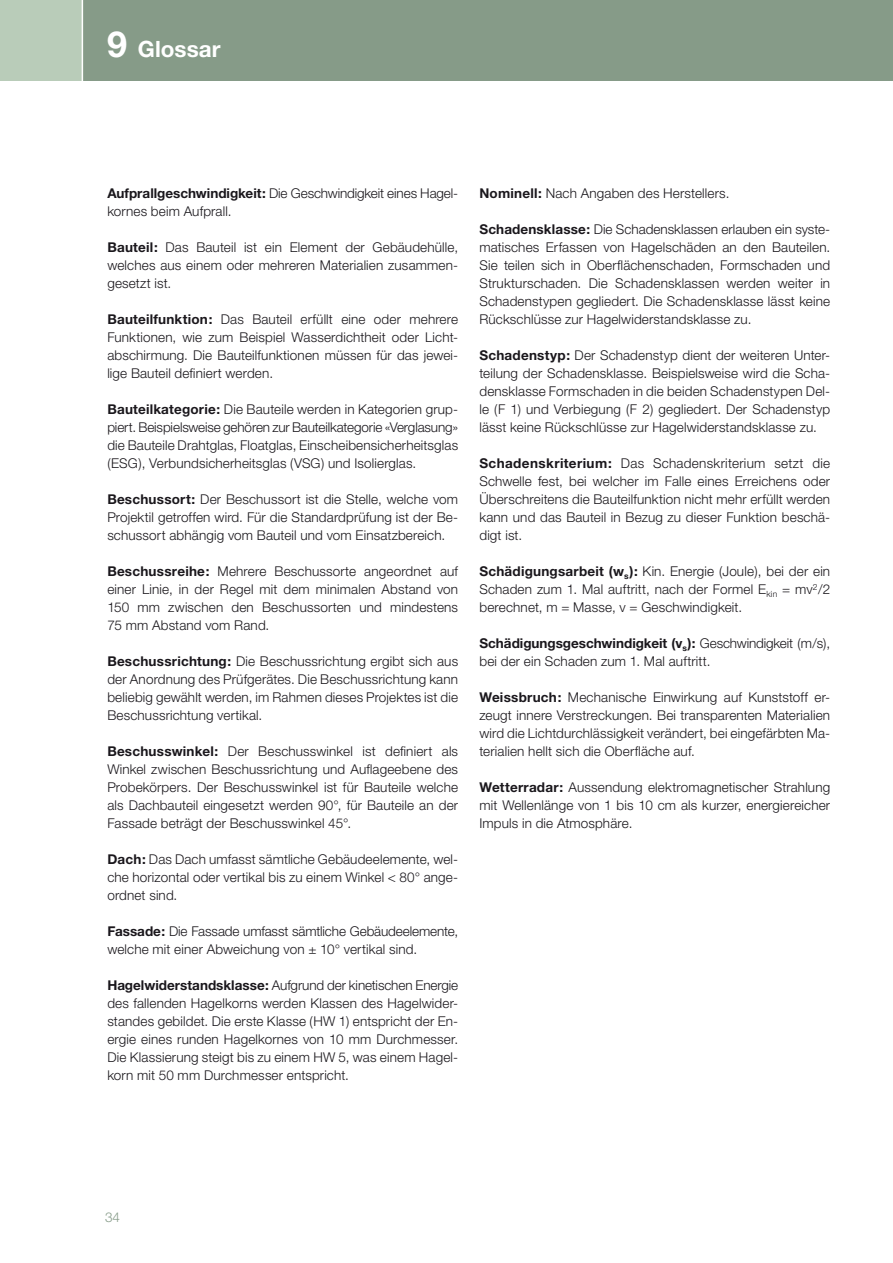
<style>
.page{position:relative;width:893px;height:1263px;background:#fff}
.page>*{position:absolute;margin:0;border:0;box-sizing:border-box;transform-origin:0 0}
.t1{font:700 22.5px "Helvetica Neue";color:#fff}
.t2{font:300 13.5px/18px "Helvetica Neue";letter-spacing:.01em;color:#1a171c;text-align:justify}
.t3{font:300 13.5px "Helvetica Neue";color:#869b88}
.s1{font-size:36px}
.s2{font-weight:700}
</style>
<div class="page">
<div style="left:77px;top:0;width:816px;height:81px;background:#869b88"></div>
<div style="left:0;top:0;width:82px;height:81px;background:#b9ccb9"></div>
<hr style="left:82px;top:0;width:1px;height:82px;background:#fff">
<h1 class="t1" style="left:107px;top:35px;width:115px"><span class="s1">9</span> Glossar</h1>
<p class="t2" style="left:107px;top:184px;width:352px"><span class="s2">Aufprallgeschwindigkeit:</span> Die Geschwindigkeit eines Hagel&shy;kornes beim Aufprall.</p>
<p class="t2" style="left:107px;top:238px;width:352px"><span class="s2">Bauteil:</span> Das Bauteil ist ein Element der Gebäudehülle, welches aus einem oder mehreren Materialien zusammen&shy;gesetzt ist.</p>
<p class="t2" style="left:107px;top:310px;width:352px;text-align:left"><span class="s2">Bauteilfunktion:</span> Das Bauteil erfüllt eine oder mehrere Funktionen, wie zum Beispiel Wasserdichtheit oder Licht&shy;abschirmung. Die Bauteilfunktionen müssen für das jewei&shy;lige Bauteil definiert werden.</p>
<p class="t2" style="left:107px;top:400px;width:352px"><span class="s2">Bauteilkategorie:</span> Die Bauteile werden in Kategorien grup&shy;piert. Beispielsweise gehören zur Bauteilkategorie «Verglasung» die Bauteile Drahtglas, Floatglas, Einscheibensicherheitsglas (ESG), Verbundsicherheitsglas (VSG) und Isolierglas.</p>
<p class="t2" style="left:107px;top:490px;width:352px"><span class="s2">Beschussort:</span> Der Beschussort ist die Stelle, welche vom Projektil getroffen wird. Für die Standardprüfung ist der Be&shy;schussort abhängig vom Bauteil und vom Einsatzbereich.</p>
<p class="t2" style="left:107px;top:562px;width:352px"><span class="s2">Beschussreihe:</span> Mehrere Beschussorte angeordnet auf einer Linie, in der Regel mit dem minimalen Abstand von 150 mm zwischen den Beschussorten und mindestens 75 mm Abstand vom Rand.</p>
<p class="t2" style="left:107px;top:652px;width:352px"><span class="s2">Beschussrichtung:</span> Die Beschussrichtung ergibt sich aus der Anordnung des Prüfgerätes. Die Beschussrichtung kann beliebig gewählt werden, im Rahmen dieses Projektes ist die Beschussrichtung vertikal.</p>
<p class="t2" style="left:107px;top:742px;width:352px"><span class="s2">Beschusswinkel:</span> Der Beschusswinkel ist definiert als Winkel zwischen Beschussrichtung und Auflageebene des Probekörpers. Der Beschusswinkel ist für Bauteile welche als Dachbauteil eingesetzt werden 90°, für Bauteile an der Fassade beträgt der Beschusswinkel 45°.</p>
<p class="t2" style="left:107px;top:850px;width:352px"><span class="s2">Dach:</span> Das Dach umfasst sämtliche Gebäudeelemente, wel&shy;che horizontal oder vertikal bis zu einem Winkel &lt; 80° ange&shy;ordnet sind.</p>
<p class="t2" style="left:107px;top:922px;width:352px"><span class="s2">Fassade:</span> Die Fassade umfasst sämtliche Gebäudeelemente, welche mit einer Abweichung von ± 10° vertikal sind.</p>
<p class="t2" style="left:107px;top:976px;width:352px"><span class="s2">Hagelwiderstandsklasse:</span> Aufgrund der kinetischen Energie des fallenden Hagelkorns werden Klassen des Hagelwider&shy;standes gebildet. Die erste Klasse (HW 1) entspricht der En&shy;ergie eines runden Hagelkornes von 10 mm Durchmesser.<br>Die Klassierung steigt bis zu einem HW 5, was einem Hagel&shy;korn mit 50 mm Durchmesser entspricht.</p>
<p class="t2" style="left:479px;top:184px;width:251px"><span class="s2">Nominell:</span> Nach Angaben des Herstellers.</p>
<p class="t2" style="left:479px;top:220px;width:352px"><span class="s2">Schadensklasse:</span> Die Schadensklassen erlauben ein syste&shy;matisches Erfassen von Hagelschäden an den Bauteilen.<br>Sie teilen sich in Oberflächenschaden, Formschaden und Strukturschaden. Die Schadensklassen werden weiter in Schadenstypen gegliedert. Die Schadensklasse lässt keine Rückschlüsse zur Hagelwiderstandsklasse zu.</p>
<p class="t2" style="left:479px;top:346px;width:352px"><span class="s2">Schadenstyp:</span> Der Schadenstyp dient der weiteren Unter&shy;teilung der Schadensklasse. Beispielsweise wird die Scha&shy;densklasse Formschaden in die beiden Schadenstypen Del&shy;le (F 1) und Verbiegung (F 2) gegliedert. Der Schadenstyp lässt keine Rückschlüsse zur Hagelwiderstandsklasse zu.</p>
<p class="t2" style="left:479px;top:454px;width:352px"><span class="s2">Schadenskriterium:</span> Das Schadenskriterium setzt die Schwelle fest, bei welcher im Falle eines Erreichens oder Überschreitens die Bauteilfunktion nicht mehr erfüllt werden kann und das Bauteil in Bezug zu dieser Funktion beschä&shy;digt ist.</p>
<p class="t2" style="left:479px;top:562px;width:352px"><span class="s2">Schädigungsarbeit (w</span><sub>s</sub><span class="s2">):</span> Kin. Energie (Joule), bei der ein Schaden zum 1. Mal auftritt, nach der Formel E<sub>kin</sub> = mv<sup>2</sup>/2 berechnet, m = Masse, v = Geschwindigkeit.</p>
<p class="t2" style="left:479px;top:634px;width:352px"><span class="s2">Schädigungsgeschwindigkeit (v</span><sub>s</sub><span class="s2">):</span> Geschwindigkeit (m/s), bei der ein Schaden zum 1. Mal auftritt.</p>
<p class="t2" style="left:479px;top:688px;width:352px"><span class="s2">Weissbruch:</span> Mechanische Einwirkung auf Kunststoff er&shy;zeugt innere Verstreckungen. Bei transparenten Materialien wird die Lichtdurchlässigkeit verändert, bei eingefärbten Ma&shy;terialien hellt sich die Oberfläche auf.</p>
<p class="t2" style="left:479px;top:778px;width:352px"><span class="s2">Wetterradar:</span> Aussendung elektromagnetischer Strahlung mit Wellenlänge von 1 bis 10 cm als kurzer, energiereicher Impuls in die Atmosphäre.</p>
<p class="t3" style="left:105px;top:1209px;width:17px">34</p>
</div>
